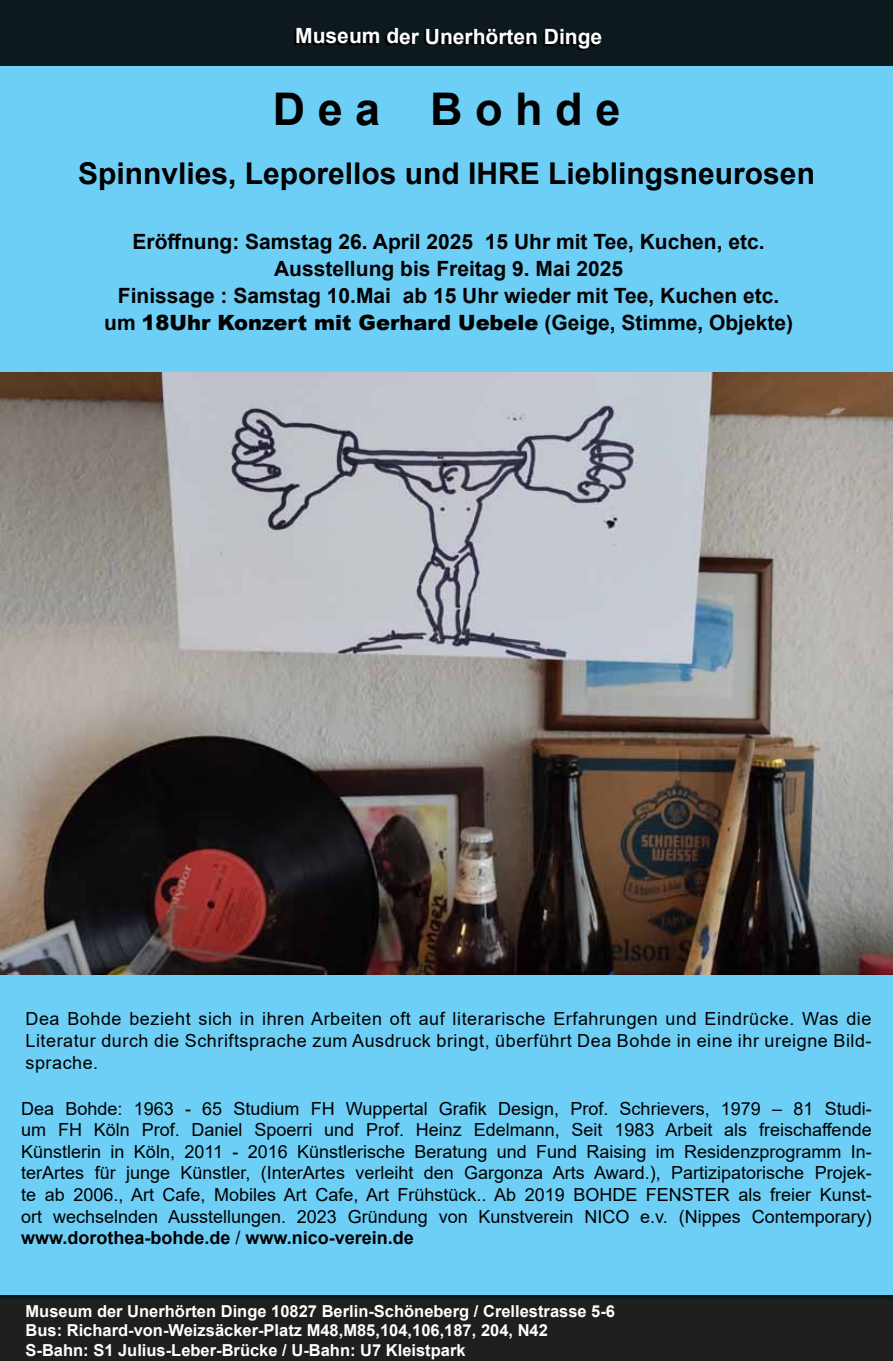
<style>
.page{position:relative;width:893px;height:1361px;background:#fff}
.page>*{position:absolute;margin:0;border:0;box-sizing:border-box;transform-origin:0 0}
.t1{font:700 45px "Arial";color:#000}
.t2{font:700 30px "Arial";color:#000}
.t3{font:700 21px/27px "Arial";color:#000;text-align:center}
.t4{font:700 21px "Arial";letter-spacing:-.005em;color:#fff}
.t5{font:18px/21.6px "Arial";letter-spacing:.015em;color:#000;text-align:justify}
.t6{font:700 16.5px/19.8px "Arial";color:#fff}
.s1{font-weight:900}
.s2{font-weight:700}
</style>
<div class="page">
<div style="left:0;top:967px;width:893px;height:332px;background:#6dcff6"></div>
<div style="left:0;top:0;width:893px;height:376px;background:#6dcff6"></div>
<img style="left:0;top:372px;width:893px;height:602px">
<div style="left:0;top:1295px;width:893px;height:66px;background:#1f1f1f"></div>
<div style="left:0;top:0;width:893px;height:66px;background:#0d191d"></div>
<p class="t4" style="left:295px;top:22px;width:309px">Museum der Unerhörten Dinge</p>
<h1 class="t1" style="left:273px;top:78px;width:349px">D e a B o h d e</h1>
<h2 class="t2" style="left:78px;top:152px;width:738px">Spinnvlies, Leporellos und IHRE Lieblingsneurosen</h2>
<p class="t3" style="left:104px;top:229px;width:690px">Eröffnung: Samstag 26. April 2025 15 Uhr mit Tee, Kuchen, etc.<br>Ausstellung bis Freitag 9. Mai 2025<br>Finissage : Samstag 10.Mai ab 15 Uhr wieder mit Tee, Kuchen etc. um <span class="s1">18Uhr Konzert mit Gerhard Uebele</span> (Geige, Stimme, Objekte)</p>
<p class="t5" style="left:26px;top:1008px;width:848px">Dea Bohde bezieht sich in ihren Arbeiten oft auf literarische Erfahrungen und Eindrücke. Was die Literatur durch die Schriftsprache zum Ausdruck bringt, überführt Dea Bohde in eine ihr ureigne Bild&shy;sprache.</p>
<p class="t5" style="left:21px;top:1097px;width:852px">Dea Bohde: 1963 - 65 Studium FH Wuppertal Grafik Design, Prof. Schrievers, 1979 – 81 Studi&shy;um FH Köln Prof. Daniel Spoerri und Prof. Heinz Edelmann, Seit 1983 Arbeit als freischaffende Kü nstlerin in Köln, 2011 - 2016 Künstlerische Beratung und Fund Raising im Residenzprogramm In&shy;terArtes für junge Künstler, (InterArtes verleiht den Gargonza Arts Award.), Partizipatorische Projek&shy;te ab 2006., Art Cafe, Mobiles Art Cafe, Art Frühstück.. Ab 2019 BOHDE FENSTER als freier Kunst&shy;ort wechselnden Ausstellungen. 2023 Gründung von Kunstverein NICO e.v. (Nippes Contemporary) <span class="s2">www.dorothea-bohde.de</span> / <span class="s2">www.nico-verein.de</span></p>
<p class="t6" style="left:26px;top:1301px;width:591px">Museum der Unerhörten Dinge 10827 Berlin-Schöneberg / Crellestrasse 5-6<br>Bus: Richard-von-Weizsäcker-Platz M48,M85,104,106,187, 204, N42<br>S-Bahn: S1 Julius-Leber-Brücke / U-Bahn: U7 Kleistpark</p>
</div>
